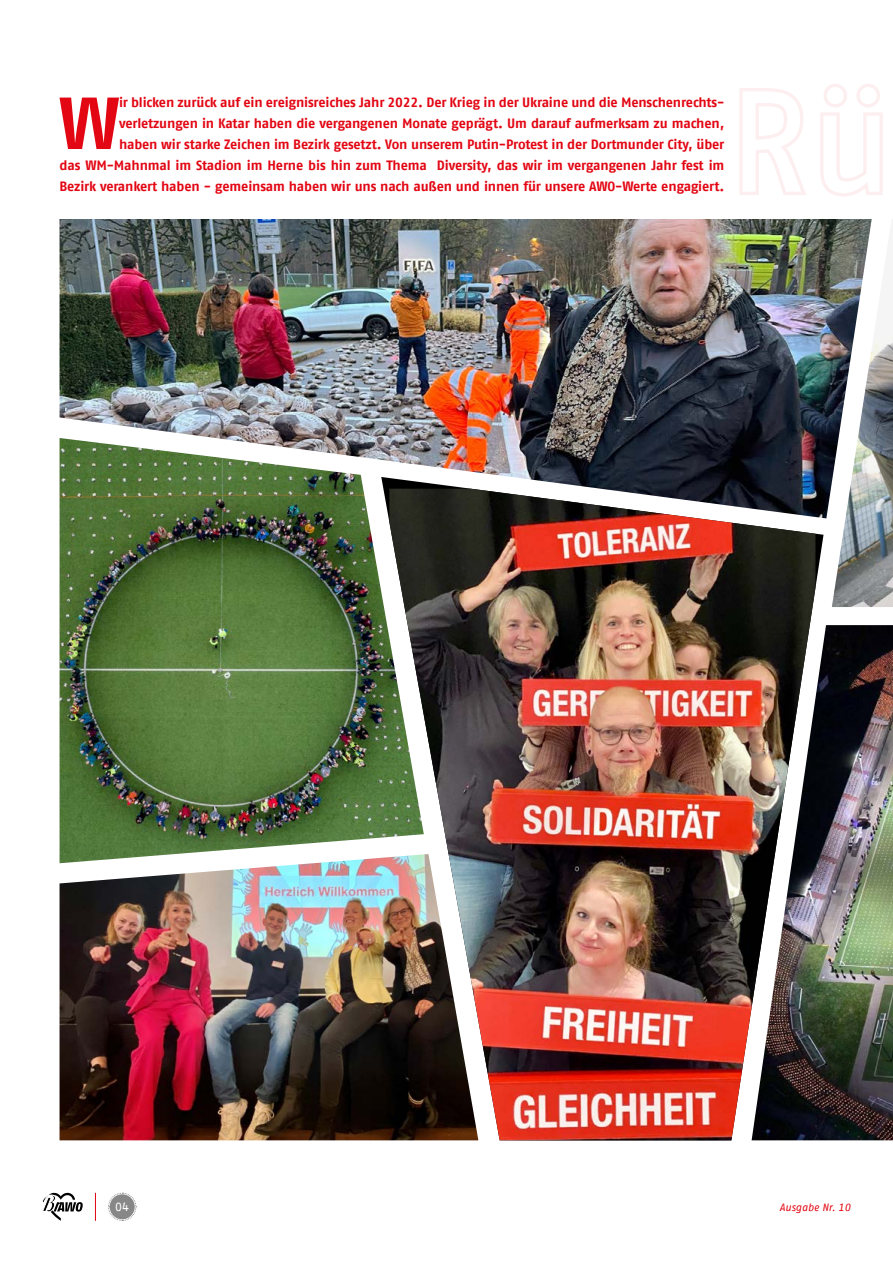
<style>
.page{position:relative;width:893px;height:1263px;background:#fff}
.page>*{position:absolute;margin:0;border:0;box-sizing:border-box;transform-origin:0 0}
.t1{font:700 73.5px "AWO Fago Office";color:#e30613}
.t2{font:700 13.5px/21px "AWO Fago Office";letter-spacing:-.015em;color:#e30613;text-align:right}
.t3{font:12px "AWO Fago Office";color:#fff}
.t4{font:italic 10.5px "AWO Fago Office";color:#e30613}
</style>
<div class="page">
<svg style="left:42px;top:1192px;width:41px;height:29px"></svg>
<svg style="left:108px;top:1192px;width:29px;height:29px"></svg>
<div style="left:110px;top:1194px;width:25px;height:25px;background:#878787;border-radius:50%"></div>
<svg style="left:95px;top:1193px;width:1px;height:28px"></svg>
<img style="left:60px;top:219px;width:772px;height:299px">
<img style="left:60px;top:438px;width:364px;height:416px">
<img style="left:60px;top:854px;width:321px;height:286px">
<img style="left:381px;top:477px;width:442px;height:663px">
<img style="left:389px;top:489px;width:426px;height:651px">
<img style="left:832px;top:219px;width:61px;height:388px">
<img style="left:752px;top:625px;width:141px;height:515px">
<p class="t2" style="left:60px;top:92px;width:666px">ir blicken zurück auf ein ereignisreiches Jahr 2022. Der Krieg in der Ukraine und die Menschenrechts&shy;verletzungen in Katar haben die vergangenen Monate geprägt. Um darauf aufmerksam zu machen,<br>haben wir starke Zeichen im Bezirk gesetzt. Von unserem Putin-Protest in der Dortmunder City, über<br>das WM-Mahnmal im Stadion im Herne bis hin zum Thema Diversity, das wir im vergangenen Jahr fest im Bezirk verankert haben - gemeinsam haben wir uns nach außen und innen für unsere AWO-Werte engagiert.</p>
<h1 class="t1" style="left:59px;top:80px;width:63px">W</h1>
<p class="t3" style="left:115px;top:1200px;width:15px">04</p>
<p class="t4" style="left:780px;top:1201px;width:72px">Ausgabe Nr. 10</p>
</div>
